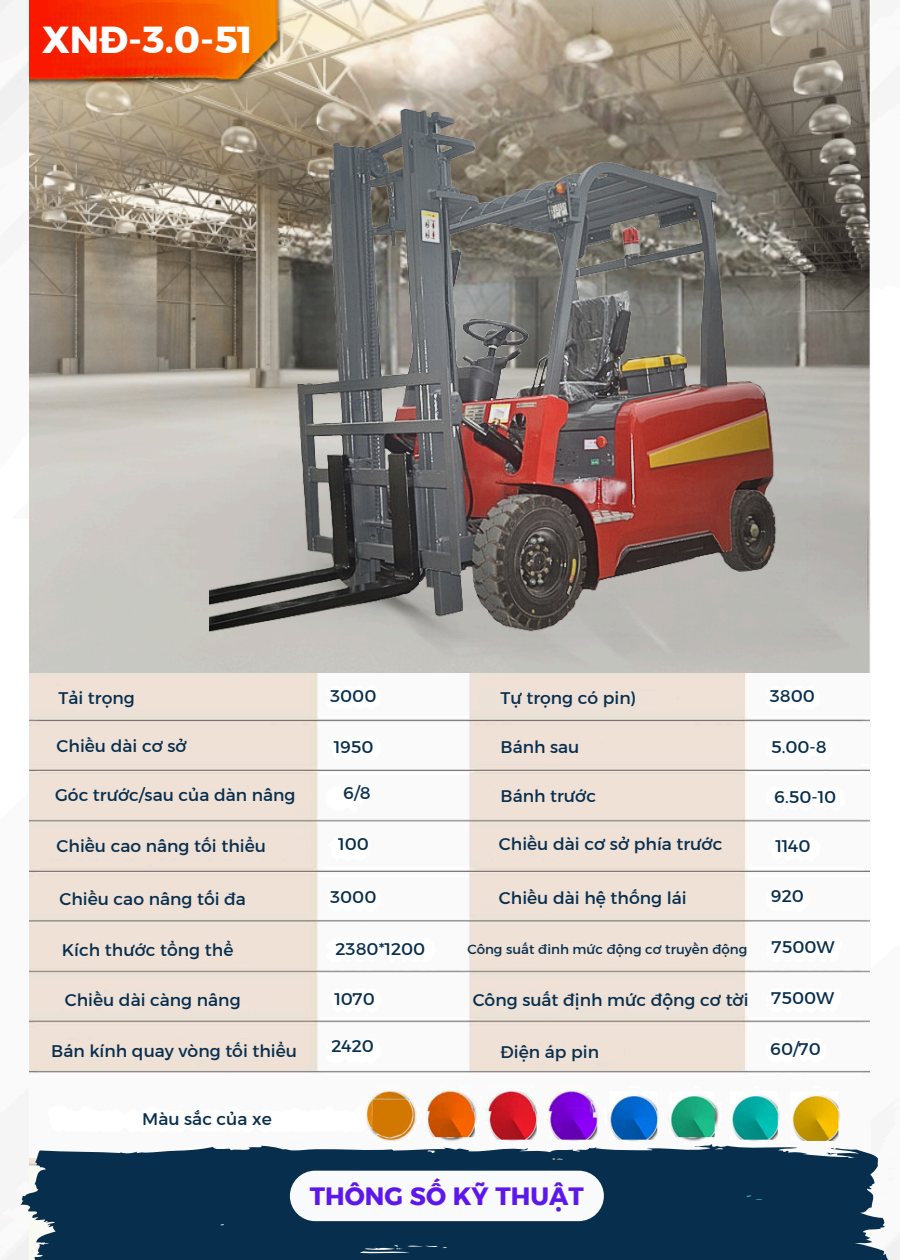
<style>
.page{position:relative;width:900px;height:1260px;background:#fff}
.page>*{position:absolute;margin:0;border:0;box-sizing:border-box;transform-origin:0 0}
.t1{font:37.5px "Kief Montaser Bold";color:#fff}
.t2{font:25px "Kief Montaser Bold";color:#5e17eb}
.t3{font:17.12px "Kief Montaser Regular";color:#072e4d}
.t4{font:13.44px "Kief Montaser Regular";color:#072e4d}
</style>
<div class="page">
<img style="left:30px;top:0;width:840px;height:673px">
<img style="left:30px;top:673px;width:840px;height:469px">
<svg style="left:10px;top:1144px;width:880px;height:116px;background:#244661"></svg>
<div style="left:290px;top:1171px;width:314px;height:50px;background:#f8fafb;border-radius:25px"></div>
<img style="left:209px;top:69px;width:596px;height:579px">
<p class="t1" style="left:42px;top:17px;width:212px">XNĐ-3.0-51</p>
<p class="t3" style="left:59px;top:687px;width:78px">Tải trọng</p>
<h4 class="t3" style="left:57px;top:735px;width:132px">Chiều dài cơ sở</h4>
<h4 class="t3" style="left:55px;top:784px;width:242px">Góc trước/sau của dàn nâng</h4>
<h4 class="t3" style="left:330px;top:685px;width:48px">3000</h4>
<h4 class="t3" style="left:501px;top:687px;width:137px">Tự trọng có pin)</h4>
<h4 class="t3" style="left:770px;top:686px;width:47px">3800</h4>
<h4 class="t3" style="left:334px;top:736px;width:41px">1950</h4>
<h4 class="t3" style="left:501px;top:737px;width:80px">Bánh sau</h4>
<h4 class="t3" style="left:771px;top:737px;width:57px">5.00-8</h4>
<h4 class="t3" style="left:501px;top:786px;width:97px">Bánh trước</h4>
<h4 class="t3" style="left:774px;top:786px;width:64px">6.50-10</h4>
<h4 class="t3" style="left:343px;top:782px;width:29px">6/8</h4>
<h4 class="t3" style="left:57px;top:835px;width:211px">Chiều cao nâng tối thiểu</h4>
<h4 class="t3" style="left:338px;top:833px;width:32px">100</h4>
<h4 class="t3" style="left:499px;top:833px;width:225px">Chiều dài cơ sở phía trước</h4>
<h4 class="t3" style="left:775px;top:835px;width:37px">1140</h4>
<h4 class="t3" style="left:59px;top:889px;width:188px">Chiều cao nâng tối đa</h4>
<h4 class="t3" style="left:330px;top:886px;width:48px">3000</h4>
<h4 class="t3" style="left:499px;top:887px;width:189px">Chiều dài hệ thống lái</h4>
<h4 class="t3" style="left:771px;top:886px;width:34px">920</h4>
<h4 class="t3" style="left:62px;top:939px;width:173px">Kích thước tổng thể</h4>
<h4 class="t3" style="left:336px;top:938px;width:91px">2380*1200</h4>
<h4 class="t4" style="left:467px;top:941px;width:282px">Công suất đinh mức động cơ truyền động</h4>
<h4 class="t3" style="left:772px;top:936px;width:64px">7500W</h4>
<p class="t3" style="left:65px;top:990px;width:177px">Chiều dài càng nâng</p>
<h3 class="t3" style="left:334px;top:989px;width:42px">1070</h3>
<h4 class="t3" style="left:473px;top:990px;width:278px">Công suất định mức động cơ tời</h4>
<h4 class="t3" style="left:772px;top:987px;width:64px">7500W</h4>
<h4 class="t3" style="left:51px;top:1040px;width:247px">Bán kính quay vòng tối thiểu</h4>
<h3 class="t3" style="left:332px;top:1036px;width:44px">2420</h3>
<h4 class="t3" style="left:501px;top:1041px;width:100px">Điện áp pin</h4>
<h4 class="t3" style="left:770px;top:1038px;width:52px">60/70</h4>
<h4 class="t3" style="left:142px;top:1108px;width:131px">Màu sắc của xe</h4>
<h4 class="t2" style="left:310px;top:1180px;width:275px">THÔNG SỐ KỸ THUẬT</h4>
</div>
